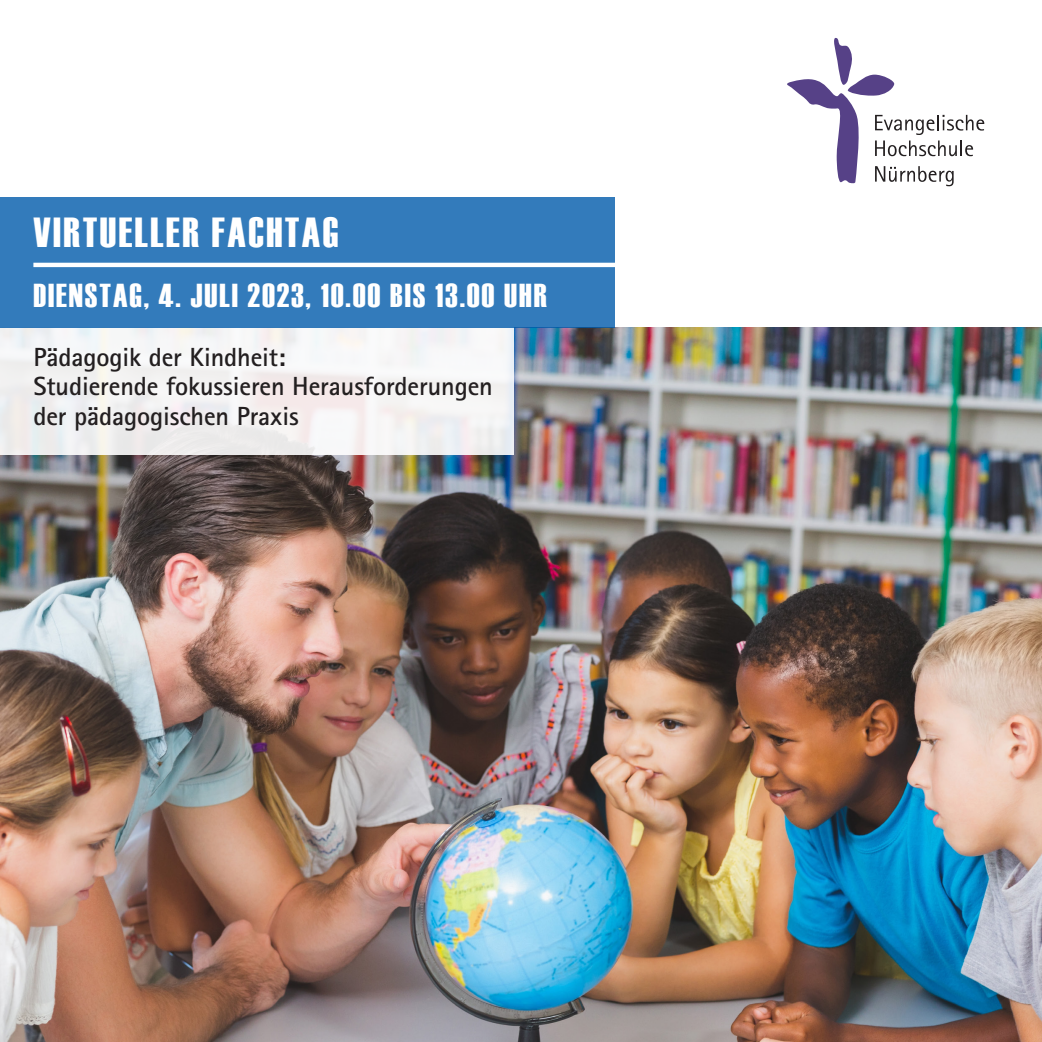
<style>
.page{position:relative;width:1042px;height:1042px;background:#fff}
.page>*{position:absolute;margin:0;border:0;box-sizing:border-box;transform-origin:0 0}
.t1{font:41.82px "Haettenschweiler";letter-spacing:.06em;color:#fff}
.t2{font:33.07px "Haettenschweiler";letter-spacing:.06em;color:#fff}
.t3{font:700 26.25px/29.8px "Rotis Sans Serif";letter-spacing:-.005em;color:#231f20}
</style>
<div class="page">
<img style="left:0;top:328px;width:1042px;height:714px">
<div style="left:0;top:262px;width:514px;height:193px;background:#f4f3f3"></div>
<svg style="left:787px;top:38px;width:197px;height:148px"></svg>
<div style="left:0;top:197px;width:614px;height:131px;background:#337bbb"></div>
<hr style="left:33px;top:263px;width:1009px;height:4px;background:#fff">
<p class="t1" style="left:33px;top:209px;width:306px">VIRTUELLER FACHTAG</p>
<p class="t2" style="left:33px;top:277px;width:515px">DIENSTAG, 4. JULI 2023, 10.00 BIS 13.00 UHR</p>
<p class="t3" style="left:33px;top:341px;width:461px">Pädagogik der Kindheit:<br>Studierende fokussieren Herausforderungen der pädagogischen Praxis</p>
</div>
